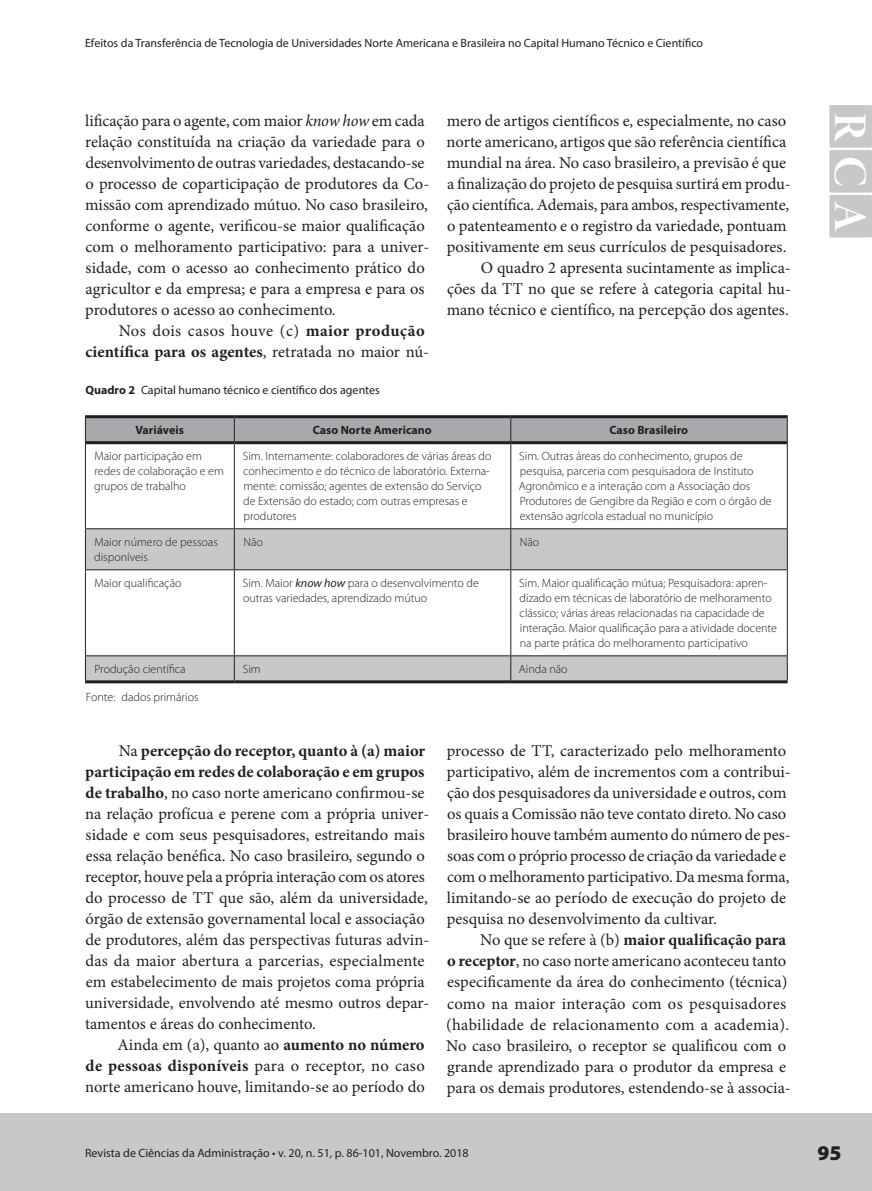
<style>
.page{position:relative;width:872px;height:1191px;background:#fff}
.page>*{position:absolute;margin:0;border:0;box-sizing:border-box;transform-origin:0 0}
.t1{font:46.8px "Minion Pro Bold Disp";color:#fff}
.t2{font:900 21px "Myriad Pro";color:#231f20}
.t3{font:16.5px/21px "Minion Pro";color:#231f20}
.t4{font:16.5px/21px "Minion Pro";letter-spacing:.025em;color:#231f20;text-align:right}
.t5{font:300 12px/15px "Myriad Pro";color:#231f20}
.t6{font:12px "Myriad Pro";color:#231f20}
.t7{font:700 12px "Myriad Pro";color:#231f20}
.s1{font-style:italic}
.s2{font-weight:700}
.s3{font-weight:400;font-style:italic}
</style>
<div class="page">
<div style="left:0;top:1113px;width:872px;height:78px;background:#c7c8ca"></div>
<div style="left:829px;top:105px;width:43px;height:43px;background:#c7c8ca"></div>
<div style="left:829px;top:150px;width:43px;height:42px;background:#c7c8ca"></div>
<div style="left:829px;top:195px;width:43px;height:42px;background:#c7c8ca"></div>
<svg style="left:85px;top:444px;width:702px;height:240px"></svg>
<svg style="left:86px;top:529px;width:701px;height:151px"></svg>
<hr style="left:85px;top:528px;width:149px;height:1px;background:#231f20">
<hr style="left:234px;top:528px;width:277px;height:1px;background:#231f20">
<hr style="left:511px;top:528px;width:276px;height:1px;background:#231f20">
<hr style="left:85px;top:569px;width:149px;height:1px;background:#231f20">
<hr style="left:234px;top:569px;width:277px;height:1px;background:#231f20">
<hr style="left:511px;top:569px;width:276px;height:1px;background:#231f20">
<hr style="left:85px;top:655px;width:149px;height:1px;background:#231f20">
<hr style="left:234px;top:655px;width:277px;height:1px;background:#231f20">
<hr style="left:511px;top:655px;width:276px;height:1px;background:#231f20">
<hr style="left:85px;top:443px;width:1px;height:85px;background:#231f20">
<hr style="left:85px;top:529px;width:1px;height:40px;background:#231f20">
<hr style="left:85px;top:570px;width:1px;height:85px;background:#231f20">
<svg style="left:85px;top:656px;width:1px;height:24px"></svg>
<hr style="left:234px;top:444px;width:1px;height:84px;background:#231f20">
<hr style="left:510px;top:444px;width:1px;height:84px;background:#231f20">
<hr style="left:787px;top:443px;width:1px;height:85px;background:#231f20">
<hr style="left:234px;top:529px;width:1px;height:40px;background:#231f20">
<hr style="left:510px;top:529px;width:1px;height:40px;background:#231f20">
<hr style="left:787px;top:529px;width:1px;height:40px;background:#231f20">
<hr style="left:234px;top:570px;width:1px;height:85px;background:#231f20">
<hr style="left:510px;top:570px;width:1px;height:85px;background:#231f20">
<hr style="left:787px;top:570px;width:1px;height:85px;background:#231f20">
<svg style="left:234px;top:656px;width:1px;height:24px"></svg>
<svg style="left:510px;top:656px;width:1px;height:24px"></svg>
<svg style="left:787px;top:656px;width:1px;height:24px"></svg>
<hr style="left:85px;top:680px;width:149px;height:3px;background:#231f20">
<hr style="left:234px;top:680px;width:277px;height:3px;background:#231f20">
<hr style="left:511px;top:680px;width:276px;height:3px;background:#231f20">
<hr style="left:85px;top:415px;width:149px;height:3px;background:#231f20">
<hr style="left:234px;top:415px;width:277px;height:3px;background:#231f20">
<hr style="left:511px;top:415px;width:276px;height:3px;background:#231f20">
<hr style="left:86px;top:441px;width:148px;height:3px;background:#231f20">
<hr style="left:234px;top:441px;width:277px;height:3px;background:#231f20">
<hr style="left:511px;top:441px;width:276px;height:3px;background:#231f20">
<svg style="left:85px;top:417px;width:703px;height:26px;background:#98989c"></svg>
<p class="t6" style="left:85px;top:35px;width:619px">Efeitos da Transferência de Tecnologia de Universidades Norte Americana e Brasileira no Capital Humano Técnico e Científico</p>
<p class="t3" style="left:85px;top:110px;width:346px">lificação para o agente, com maior <span class="s1">know how</span> em cada relação constituída na criação da variedade para o desenvolvimento de outras variedades, destacando-se o processo de coparticipação de produtores da Co&shy;missão com aprendizado mútuo. No caso brasileiro, conforme o agente, verificou-se maior qualificação com o melhoramento participativo: para a univer&shy;sidade, com o acesso ao conhecimento prático do agricultor e da empresa; e para a empresa e para os produtores o acesso ao conhecimento.</p>
<p class="t4" style="left:86px;top:320px;width:345px">Nos dois casos houve (c) <span class="s2">maior produção científica para os agentes</span>, retratada no maior nú-</p>
<p class="t3" style="left:446px;top:110px;width:346px;text-align:right">mero de artigos científicos e, especialmente, no caso norte americano, artigos que são referência científica mundial na área. No caso brasileiro, a previsão é que a finalização do projeto de pesquisa surtirá em produ&shy;ção científica. Ademais, para ambos, respectivamente, o patenteamento e o registro da variedade, pontuam positivamente em seus currículos de pesquisadores.<br>O quadro 2 apresenta sucintamente as implica-<br>ções da TT no que se refere à categoria capital hu&shy;mano técnico e científico, na percepção dos agentes.</p>
<p class="t6" style="left:85px;top:383px;width:296px"><span class="s2">Quadro 2</span> Capital humano técnico e científico dos agentes</p>
<p class="t7" style="left:135px;top:422px;width:50px">Variáveis</p>
<p class="t7" style="left:313px;top:422px;width:121px">Caso Norte Americano</p>
<p class="t7" style="left:609px;top:422px;width:80px">Caso Brasileiro</p>
<p class="t5" style="left:94px;top:449px;width:131px">Maior participação em redes de colaboração e em grupos de trabalho</p>
<p class="t5" style="left:243px;top:449px;width:250px">Sim. Internamente: colaboradores de várias áreas do conhecimento e do técnico de laboratório. Externa&shy;mente: comissão; agentes de extensão do Serviço de Extensão do estado; com outras empresas e produtores</p>
<p class="t5" style="left:519px;top:449px;width:254px">Sim. Outras áreas do conhecimento, grupos de pesquisa, parceria com pesquisadora de Instituto Agronômico e a interação com a Associação dos Produtores de Gengibre da Região e com o órgão de extensão agrícola estadual no município</p>
<p class="t5" style="left:94px;top:535px;width:125px">Maior número de pessoas disponíveis</p>
<p class="t5" style="left:243px;top:535px;width:21px">Não</p>
<p class="t5" style="left:520px;top:535px;width:21px">Não</p>
<p class="t5" style="left:94px;top:576px;width:89px">Maior qualificação</p>
<p class="t5" style="left:243px;top:576px;width:238px">Sim. Maior <span class="s3">know how</span> para o desenvolvimento de outras variedades, aprendizado mútuo</p>
<p class="t5" style="left:519px;top:576px;width:259px">Sim. Maior qualificação mútua; Pesquisadora: apren&shy;dizado em técnicas de laboratório de melhoramento clássico; várias áreas relacionadas na capacidade de interação. Maior qualificação para a atividade docente na parte prática do melhoramento participativo</p>
<p class="t5" style="left:94px;top:662px;width:93px">Produção científica</p>
<p class="t5" style="left:243px;top:662px;width:19px">Sim</p>
<p class="t5" style="left:519px;top:662px;width:50px">Ainda não</p>
<p class="t5" style="left:86px;top:690px;width:114px">Fonte: dados primários</p>
<p class="t3" style="left:85px;top:740px;width:346px;text-indent:34px">Na <span class="s2">percepção do receptor, quanto à (a) maior participação em redes de colaboração e em grupos de trabalho</span>, no caso norte americano confirmou-se na relação profícua e perene com a própria univer&shy;sidade e com seus pesquisadores, estreitando mais essa relação benéfica. No caso brasileiro, segundo o receptor, houve pela a própria interação com os atores do processo de TT que são, além da universidade, órgão de extensão governamental local e associação de produtores, além das perspectivas futuras advin&shy;das da maior abertura a parcerias, especialmente em estabelecimento de mais projetos coma própria universidade, envolvendo até mesmo outros depar&shy;tamentos e áreas do conhecimento.</p>
<p class="t3" style="left:85px;top:1034px;width:341px;text-align:justify;text-indent:33px">Ainda em (a), quanto ao <span class="s2">aumento no número de pessoas disponíveis</span> para o receptor, no caso norte americano houve, limitando-se ao período do</p>
<p class="t3" style="left:447px;top:740px;width:345px">processo de TT, caracterizado pelo melhoramento participativo, além de incrementos com a contribui&shy;ção dos pesquisadores da universidade e outros, com os quais a Comissão não teve contato direto. No caso brasileiro houve também aumento do número de pes&shy;soas com o próprio processo de criação da variedade e com o melhoramento participativo. Da mesma forma, limitando-se ao período de execução do projeto de pesquisa no desenvolvimento da cultivar.</p>
<p class="t3" style="left:446px;top:929px;width:346px;text-indent:34px">No que se refere à (b) <span class="s2">maior qualificação para o receptor</span>, no caso norte americano aconteceu tanto especificamente da área do conhecimento (técnica) como na maior interação com os pesquisadores (habilidade de relacionamento com a academia).<br>No caso brasileiro, o receptor se qualificou com o grande aprendizado para o produtor da empresa e para os demais produtores, estendendo-se à associa-</p>
<h1 class="t1" style="left:878px;top:112px;width:121px;rotate:90deg">RCA</h1>
<p class="t6" style="left:85px;top:1145px;width:385px">Revista de Ciências da Administração • v. 20, n. 51, p. 86-101, Novembro. 2018</p>
<p class="t2" style="left:817px;top:1141px;width:26px">95</p>
</div>
